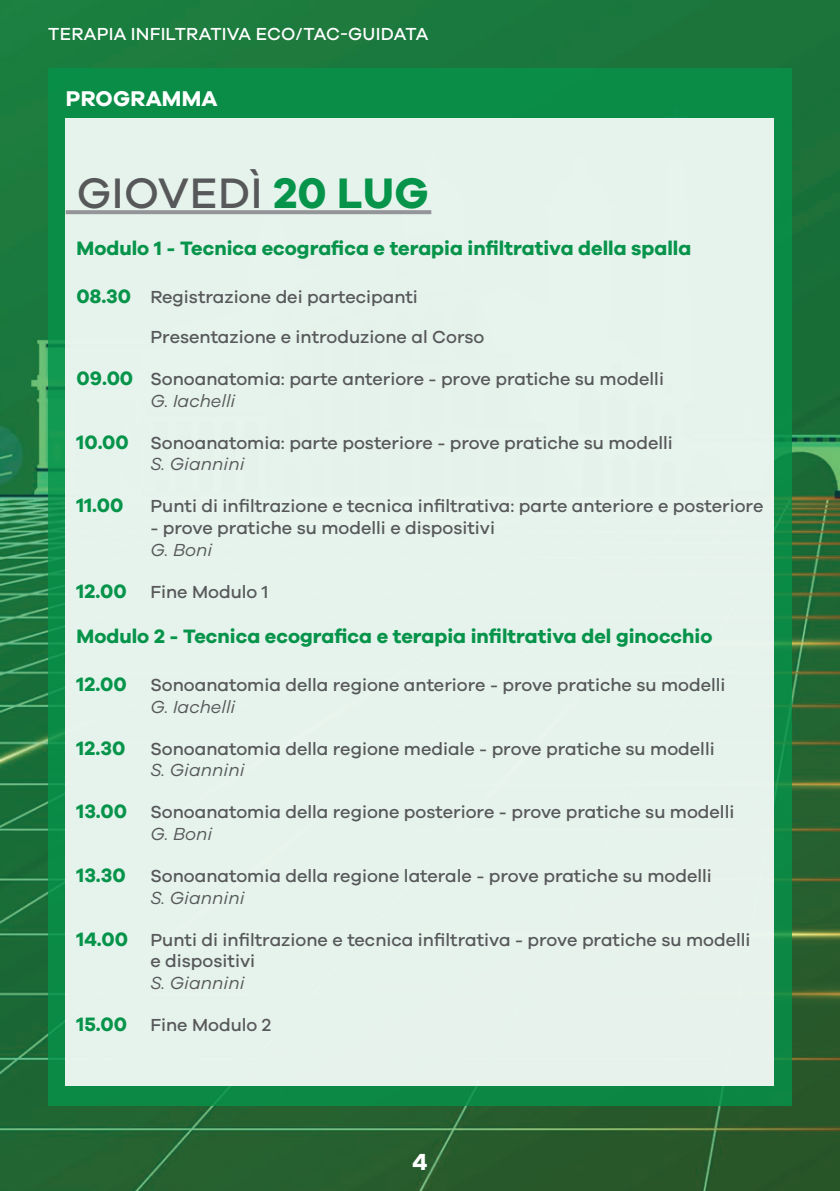
<style>
.page{position:relative;width:840px;height:1191px;background:#fff}
.page>*{position:absolute;margin:0;border:0;box-sizing:border-box;transform-origin:0 0}
.t1{font:500 44px "Galano Grotesque";letter-spacing:.01em;color:#57585a}
.t2{font:700 24px "Galano Grotesque";color:#fff}
.t3{font:700 22px "Galano Grotesque";letter-spacing:.01em;color:#fff}
.t4{font:700 20px "Galano Grotesque";color:#06934a}
.t5{font:500 18px/21.6px "Galano Grotesque";color:#57585a}
.t6{font:500 18px "Galano Grotesque";letter-spacing:.01em;color:#fff}
.t7{font:italic 18px "Galano Grotesque";color:#57585a}
.s1{font-weight:700;color:#06934a}
.s2{font-weight:700;font-size:20px;color:#06934a}
.s3{font-weight:400;font-style:italic}
</style>
<div class="page">
<img style="left:0;top:0;width:839px;height:1191px">
<div style="left:48px;top:68px;width:743px;height:1038px;background:linear-gradient(to right,#10904b,#118d4a)"></div>
<div style="left:66px;top:119px;width:707px;height:967px;background:#e6f3ec"></div>
<svg style="left:66px;top:210px;width:365px;height:4px"></svg>
<p class="t6" style="left:48px;top:23px;width:381px">TERAPIA INFILTRATIVA ECO/TAC-GUIDATA</p>
<p class="t3" style="left:66px;top:85px;width:153px">PROGRAMMA</p>
<h1 class="t1" style="left:77px;top:167px;width:353px">GIOVEDÌ <span class="s1">20 LUG</span></h1>
<p class="t4" style="left:77px;top:236px;width:615px">Modulo 1 - Tecnica ecografica e terapia infiltrativa della spalla</p>
<p class="t5" style="left:150px;top:277px;width:335px;line-height:39.6px;text-indent:-74px"><span class="s2">08.30</span> Registrazione dei partecipanti<br>Presentazione e introduzione al Corso</p>
<p class="t5" style="left:150px;top:368px;width:515px;text-indent:-74px"><span class="s2">09.00</span> Sonoanatomia: parte anteriore - prove pratiche su modelli<br><span class="s3">G. Iachelli</span></p>
<p class="t5" style="left:150px;top:431px;width:523px;text-indent:-74px"><span class="s2">10.00</span> Sonoanatomia: parte posteriore - prove pratiche su modelli<br><span class="s3">S. Giannini</span></p>
<p class="t4" style="left:77px;top:493px;width:48px">11.00</p>
<p class="t5" style="left:150px;top:495px;width:614px">Punti di infiltrazione e tecnica infiltrativa: parte anteriore e posteriore</p>
<p class="t5" style="left:150px;top:516px;width:346px">- prove pratiche su modelli e dispositivi</p>
<p class="t7" style="left:150px;top:539px;width:63px">G. Boni</p>
<p class="t5" style="left:77px;top:580px;width:193px"><span class="s2">12.00</span> Fine Modulo 1</p>
<p class="t4" style="left:77px;top:624px;width:637px">Modulo 2 - Tecnica ecografica e terapia infiltrativa del ginocchio</p>
<p class="t5" style="left:150px;top:674px;width:576px;text-indent:-74px"><span class="s2">12.00</span> Sonoanatomia della regione anteriore - prove pratiche su modelli<br><span class="s3">G. Iachelli</span></p>
<p class="t4" style="left:77px;top:735px;width:50px">12.30</p>
<p class="t5" style="left:150px;top:737px;width:565px">Sonoanatomia della regione mediale - prove pratiche su modelli</p>
<p class="t7" style="left:150px;top:759px;width:96px">S. Giannini</p>
<p class="t5" style="left:150px;top:801px;width:585px;text-indent:-74px"><span class="s2">13.00</span> Sonoanatomia della regione posteriore - prove pratiche su modelli<br><span class="s3">G. Boni</span></p>
<p class="t5" style="left:150px;top:864px;width:562px;text-indent:-74px"><span class="s2">13.30</span> Sonoanatomia della regione laterale - prove pratiche su modelli<br><span class="s3">S. Giannini</span></p>
<p class="t5" style="left:150px;top:928px;width:601px;text-indent:-74px"><span class="s2">14.00</span> Punti di infiltrazione e tecnica infiltrativa - prove pratiche su modelli e dispositivi</p>
<p class="t7" style="left:150px;top:972px;width:96px">S. Giannini</p>
<p class="t5" style="left:77px;top:1013px;width:196px"><span class="s2">15.00</span> Fine Modulo 2</p>
<h2 class="t2" style="left:412px;top:1146px;width:17px">4</h2>
</div>
